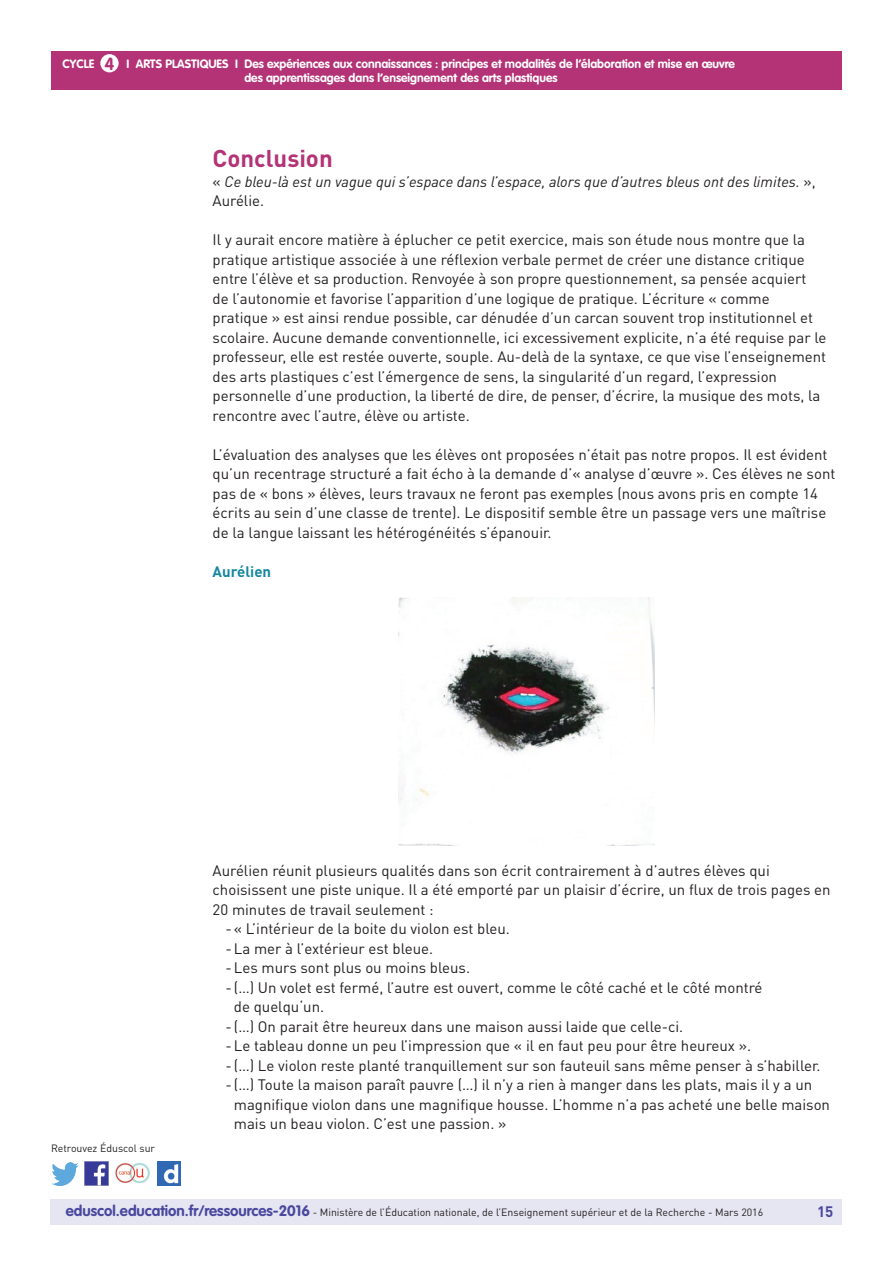
<style>
.page{position:relative;width:893px;height:1263px;background:#fff}
.page>*{position:absolute;margin:0;border:0;box-sizing:border-box;transform-origin:0 0}
.t1{font:700 24px "DIN Pro";color:#b43376}
.t2{font:700 17.25px "VAG Rounded Std";color:#b43376}
.t3{font:15px/19.5px "DIN Pro";color:#231f20}
.t4{font:italic 15px/19.5px "DIN Pro";color:#231f20}
.t5{font:700 15px "DIN Pro";color:#16879f}
.t6{font:700 15px "DIN Pro";color:#4a489e}
.t7{font:700 12px/14.4px "VAG Rounded Std";color:#fff}
.t8{font:10.5px "DIN Pro";color:#231f20}
.s1{font-style:normal}
.s2{font-family:"VAG Rounded Std";font-weight:700;font-size:15px;color:#4a489e}
</style>
<div class="page">
<div style="left:50px;top:1199px;width:791px;height:26px;background:#e6e5f2"></div>
<img style="left:85px;top:1162px;width:23px;height:23px">
<img style="left:51px;top:1163px;width:28px;height:22px">
<img style="left:158px;top:1162px;width:22px;height:23px">
<img style="left:115px;top:1163px;width:35px;height:21px">
<div style="left:51px;top:51px;width:791px;height:39px;background:#b43376"></div>
<div style="left:100px;top:54px;width:19px;height:18px;background:#fff;border-radius:50%"></div>
<img style="left:399px;top:597px;width:255px;height:248px">
<p class="t2" style="left:105px;top:53px;width:11px">4</p>
<p class="t7" style="left:63px;top:57px;width:28px">CYCLE</p>
<p class="t7" style="left:244px;top:57px;width:491px;text-indent:-118px">I Arts plastiques I Des expériences aux connaissances : principes et modalités de l’élaboration et mise en œuvre des apprentissages dans l’enseignement des arts plastiques</p>
<h1 class="t1" style="left:213px;top:143px;width:122px">Conclusion</h1>
<p class="t4" style="left:213px;top:171px;width:605px"><span class="s1">«</span> Ce bleu-là est un vague qui s’espace dans l’espace, alors que d’autres bleus ont des limites. <span class="s1">»,<br>Aurélie.</span></p>
<p class="t3" style="left:213px;top:230px;width:615px">Il y aurait encore matière à éplucher ce petit exercice, mais son étude nous montre que la pratique artistique associée à une réflexion verbale permet de créer une distance critique entre l’élève et sa production. Renvoyée à son propre questionnement, sa pensée acquiert<br>de l’autonomie et favorise l’apparition d’une logique de pratique. L’écriture « comme pratique » est ainsi rendue possible, car dénudée d’un carcan souvent trop institutionnel et scolaire. Aucune demande conventionnelle, ici excessivement explicite, n’a été requise par le professeur, elle est restée ouverte, souple. Au-delà de la syntaxe, ce que vise l’enseignement des arts plastiques c’est l’émergence de sens, la singularité d’un regard, l’expression personnelle d’une production, la liberté de dire, de penser, d’écrire, la musique des mots, la rencontre avec l’autre, élève ou artiste.</p>
<p class="t3" style="left:213px;top:444px;width:624px">L’évaluation des analyses que les élèves ont proposées n’était pas notre propos. Il est évident qu’un recentrage structuré a fait écho à la demande d’« analyse d’œuvre ». Ces élèves ne sont pas de « bons » élèves, leurs travaux ne feront pas exemples (nous avons pris en compte 14 écrits au sein d’une classe de trente). Le dispositif semble être un passage vers une maîtrise de la langue laissant les hétérogénéités s’épanouir.</p>
<p class="t5" style="left:213px;top:561px;width:60px">Aurélien</p>
<p class="t8" style="left:51px;top:1141px;width:106px">Retrouvez Éduscol sur</p>
<p class="t3" style="left:213px;top:860px;width:620px">Aurélien réunit plusieurs qualités dans son écrit contrairement à d’autres élèves qui choisissent une piste unique. Il a été emporté par un plaisir d’écrire, un flux de trois pages en<br>20 minutes de travail seulement :</p>
<p class="t3" style="left:225px;top:918px;width:286px">- « L’intérieur de la boite du violon est bleu. -La mer à l’extérieur est bleue.<br>-Les murs sont plus ou moins bleus.</p>
<p class="t3" style="left:234px;top:977px;width:530px;text-indent:-9px">- (…) Un volet est fermé, l’autre est ouvert, comme le côté caché et le côté montré de quelqu‘un.</p>
<p class="t3" style="left:225px;top:1016px;width:527px">- (…) On parait être heureux dans une maison aussi laide que celle-ci.<br>-Le tableau donne un peu l’impression que « il en faut peu pour être heureux ».</p>
<p class="t3" style="left:225px;top:1055px;width:597px">- (…) Le violon reste planté tranquillement sur son fauteuil sans même penser à s’habiller.</p>
<p class="t3" style="left:234px;top:1074px;width:598px;text-indent:-9px">- (…) Toute la maison paraît pauvre (…) il n’y a rien à manger dans les plats, mais il y a un magnifique violon dans une magnifique housse. L’homme n’a pas acheté une belle maison mais un beau violon. C’est une passion. »</p>
<p class="t8" style="left:66px;top:1205px;width:699px"><span class="s2">eduscol.education.fr/ressources-2016</span> - Ministère de l’Éducation nationale, de l’Enseignement supérieur et de la Recherche - Mars 2016</p>
<p class="t6" style="left:817px;top:1201px;width:18px">15</p>
</div>
